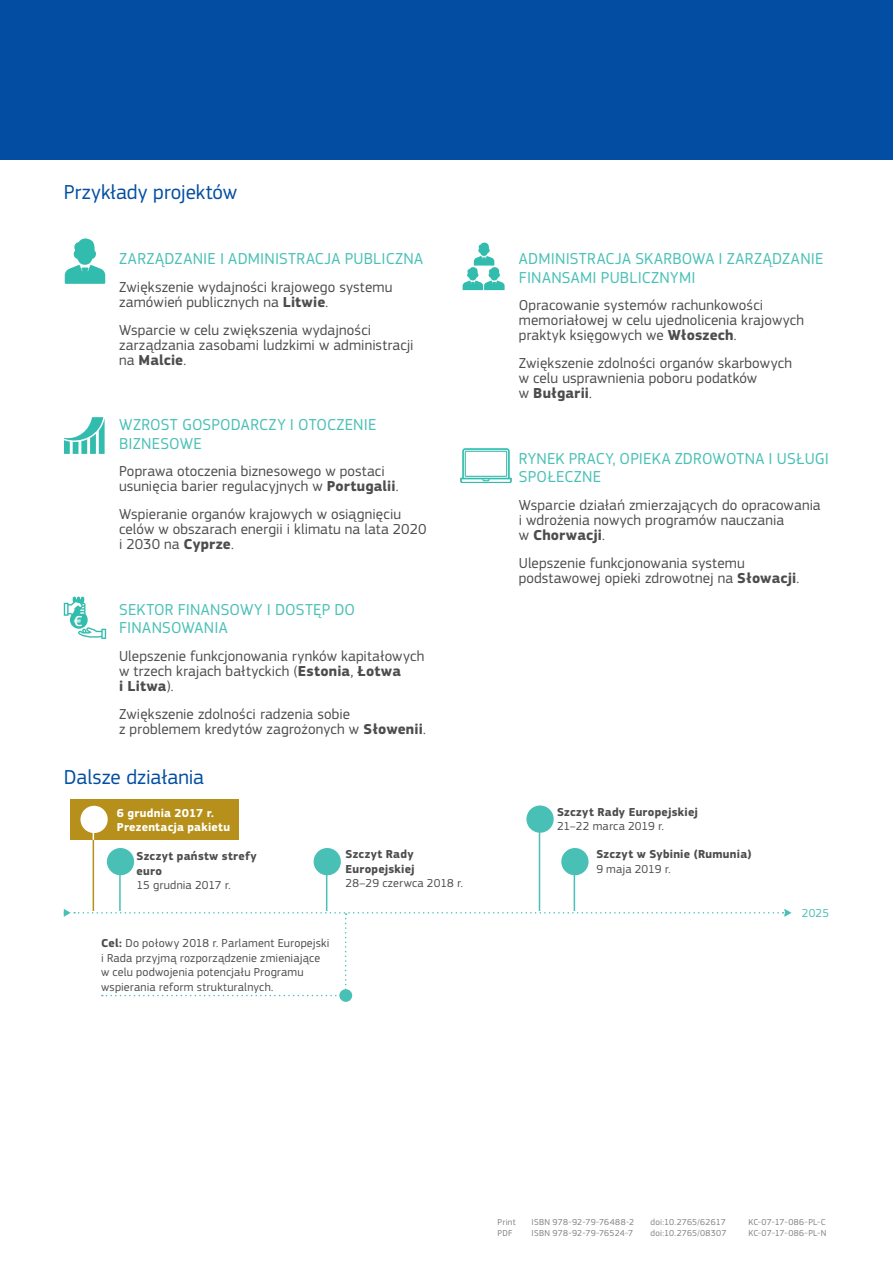
<style>
.page{position:relative;width:893px;height:1263px;background:#fff}
.page>*{position:absolute;margin:0;border:0;box-sizing:border-box;transform-origin:0 0}
.title_2_break{font:21px "EC Square Sans Pro";letter-spacing:.005em;color:#034ea2}
.title_2_last{font:21px "EC Square Sans Pro";color:#034ea2}
.fig17_1{font:16.5px/18.6px "EC Square Sans Pro";letter-spacing:.01em;color:#49c0b6}
.fig17_1_break{font:16.5px/18.6px "EC Square Sans Pro";letter-spacing:.015em;color:#49c0b6}
.fig17_2{font:15px/15px "EC Square Sans Pro";letter-spacing:.01em;color:#4d4d4f}
.t1{font:500 15px "EC Square Sans Pro";color:#fff}
.fig1_4_dotted{font:12px/14.4px "EC Square Sans Pro";letter-spacing:.02em;color:#4d4d4f}
.fig1_2{font:700 12px/14.4px "EC Square Sans Pro";letter-spacing:.025em;color:#4d4d4f}
.fig1_3{font:12px "EC Square Sans Pro";letter-spacing:.015em;color:#4d4d4f}
.fig1_1{font:700 12px/14.4px "EC Square Sans Pro";letter-spacing:.02em;color:#fff}
.fig1_5{font:12px "EC Square Sans Pro";color:#49c0b6}
.t2{font:9px "EC Square Sans Pro";letter-spacing:.03em;color:#808285}
.s1{font-weight:700}
</style>
<div class="page">
<div style="left:0;top:0;width:893px;height:160px;background:#034ea2"></div>
<div style="left:70px;top:799px;width:169px;height:41px;background:#b6901b"></div>
<hr style="left:93px;top:808px;width:1px;height:104px;background:#b6901b">
<hr style="left:119px;top:849px;width:2px;height:63px;background:#49c0b6">
<div style="left:107px;top:848px;width:27px;height:27px;background:#49c0b6;border-radius:50%"></div>
<hr style="left:326px;top:849px;width:1px;height:63px;background:#49c0b6">
<div style="left:314px;top:848px;width:27px;height:27px;background:#49c0b6;border-radius:50%"></div>
<hr style="left:574px;top:849px;width:1px;height:63px;background:#49c0b6">
<div style="left:561px;top:848px;width:28px;height:27px;background:#49c0b6;border-radius:50%"></div>
<hr style="left:539px;top:806px;width:1px;height:106px;background:#49c0b6">
<div style="left:526px;top:805px;width:28px;height:28px;background:#49c0b6;border-radius:50%"></div>
<div style="left:80px;top:806px;width:28px;height:27px;background:#fff;border-radius:50%"></div>
<hr style="left:93px;top:808px;width:1px;height:32px;background:#fff">
<div style="left:339px;top:989px;width:13px;height:13px;background:#49c0b6;border-radius:50%"></div>
<svg style="left:64px;top:909px;width:728px;height:88px"></svg>
<svg style="left:460px;top:448px;width:51px;height:35px"></svg>
<svg style="left:463px;top:243px;width:42px;height:47px"></svg>
<svg style="left:64px;top:417px;width:41px;height:37px"></svg>
<svg style="left:65px;top:238px;width:40px;height:46px"></svg>
<svg style="left:64px;top:597px;width:42px;height:42px"></svg>
<p class="title_2_break" style="left:64px;top:179px;width:175px">Przykłady projektów</p>
<p class="fig17_1" style="left:119px;top:249px;width:305px">ZARZĄDZANIE I ADMINISTRACJA PUBLICZNA</p>
<p class="fig17_2" style="left:119px;top:279px;width:275px">Zwiększenie wydajności krajowego systemu zamówień publicznych na <span class="s1">Litwie</span>.</p>
<p class="fig17_2" style="left:119px;top:322px;width:296px">Wsparcie w celu zwiększenia wydajności zarządzania zasobami ludzkimi w administracji na <span class="s1">Malcie</span>.</p>
<p class="t1" style="left:74px;top:612px;width:10px">€</p>
<p class="fig17_1" style="left:119px;top:415px;width:259px">WZROST GOSPODARCZY I OTOCZENIE<br>BIZNESOWE</p>
<p class="fig17_2" style="left:119px;top:464px;width:281px">Poprawa otoczenia biznesowego w postaci usunięcia barier regulacyjnych w <span class="s1">Portugalii</span>.</p>
<p class="fig17_2" style="left:119px;top:507px;width:309px">Wspieranie organów krajowych w osiągnięciu celów w obszarach energii i klimatu na lata 2020 i 2030 na <span class="s1">Cyprze</span>.</p>
<p class="fig17_1" style="left:119px;top:600px;width:237px">SEKTOR FINANSOWY I DOSTĘP DO<br>FINANSOWANIA</p>
<p class="fig17_2" style="left:119px;top:649px;width:307px">Ulepszenie funkcjonowania rynków kapitałowych w trzech krajach bałtyckich (<span class="s1">Estonia</span>, <span class="s1">Łotwa<br>i Litwa</span>).</p>
<p class="fig17_2" style="left:119px;top:706px;width:308px">Zwiększenie zdolności radzenia sobie<br>z problemem kredytów zagrożonych w <span class="s1">Słowenii</span>.</p>
<p class="title_2_last" style="left:64px;top:765px;width:142px">Dalsze działania</p>
<p class="fig1_1" style="left:117px;top:806px;width:115px">6 grudnia 2017 r.<br>Prezentacja pakietu</p>
<p class="fig1_2" style="left:136px;top:849px;width:122px">Szczyt państw strefy euro</p>
<p class="fig1_3" style="left:136px;top:878px;width:96px">15 grudnia 2017 r.</p>
<p class="fig1_2" style="left:345px;top:847px;width:71px">Szczyt Rady<br>Europejskiej</p>
<p class="fig1_3" style="left:345px;top:876px;width:119px">28–29 czerwca 2018 r.</p>
<p class="fig1_4_dotted" style="left:101px;top:936px;width:230px"><span class="s1">Cel:</span> Do połowy 2018 r. Parlament Europejski i Rada przyjmą rozporządzenie zmieniające w celu podwojenia potencjału Programu wspierania reform strukturalnych.</p>
<p class="fig17_1_break" style="left:519px;top:249px;width:306px">ADMINISTRACJA SKARBOWA I ZARZĄDZANIE<br>FINANSAMI PUBLICZNYMI</p>
<p class="fig17_2" style="left:519px;top:298px;width:287px">Opracowanie systemów rachunkowości memoriałowej w celu ujednolicenia krajowych praktyk księgowych we <span class="s1">Włoszech</span>.</p>
<p class="fig17_2" style="left:519px;top:356px;width:275px">Zwiększenie zdolności organów skarbowych w celu usprawnienia poboru podatków<br>w <span class="s1">Bułgarii</span>.</p>
<p class="fig17_1" style="left:519px;top:449px;width:312px">RYNEK PRACY, OPIEKA ZDROWOTNA I USŁUGI<br>SPOŁECZNE</p>
<p class="fig17_2" style="left:519px;top:498px;width:303px">Wsparcie działań zmierzających do opracowania i wdrożenia nowych programów nauczania<br>w <span class="s1">Chorwacji</span>.</p>
<p class="fig17_2" style="left:519px;top:555px;width:282px">Ulepszenie funkcjonowania systemu podstawowej opieki zdrowotnej na <span class="s1">Słowacji</span>.</p>
<p class="fig1_2" style="left:557px;top:805px;width:142px">Szczyt Rady Europejskiej</p>
<p class="fig1_3" style="left:557px;top:819px;width:108px">21–22 marca 2019 r.</p>
<p class="fig1_2" style="left:596px;top:847px;width:157px">Szczyt w Sybinie (Rumunia)</p>
<p class="fig1_3" style="left:596px;top:862px;width:76px">9 maja 2019 r.</p>
<p class="fig1_5" style="left:802px;top:906px;width:29px">2025</p>
<p class="t2" style="left:497px;top:1217px;width:20px">Print</p>
<p class="t2" style="left:531px;top:1217px;width:104px">ISBN 978-92-79-76488-2</p>
<p class="t2" style="left:651px;top:1217px;width:77px">doi:10.2765/62617</p>
<p class="t2" style="left:748px;top:1217px;width:79px">KC-07-17-086-PL-C</p>
<p class="t2" style="left:497px;top:1228px;width:17px">PDF</p>
<p class="t2" style="left:531px;top:1228px;width:103px">ISBN 978-92-79-76524-7</p>
<p class="t2" style="left:651px;top:1228px;width:77px">doi:10.2765/08307</p>
<p class="t2" style="left:748px;top:1228px;width:80px">KC-07-17-086-PL-N</p>
</div>
